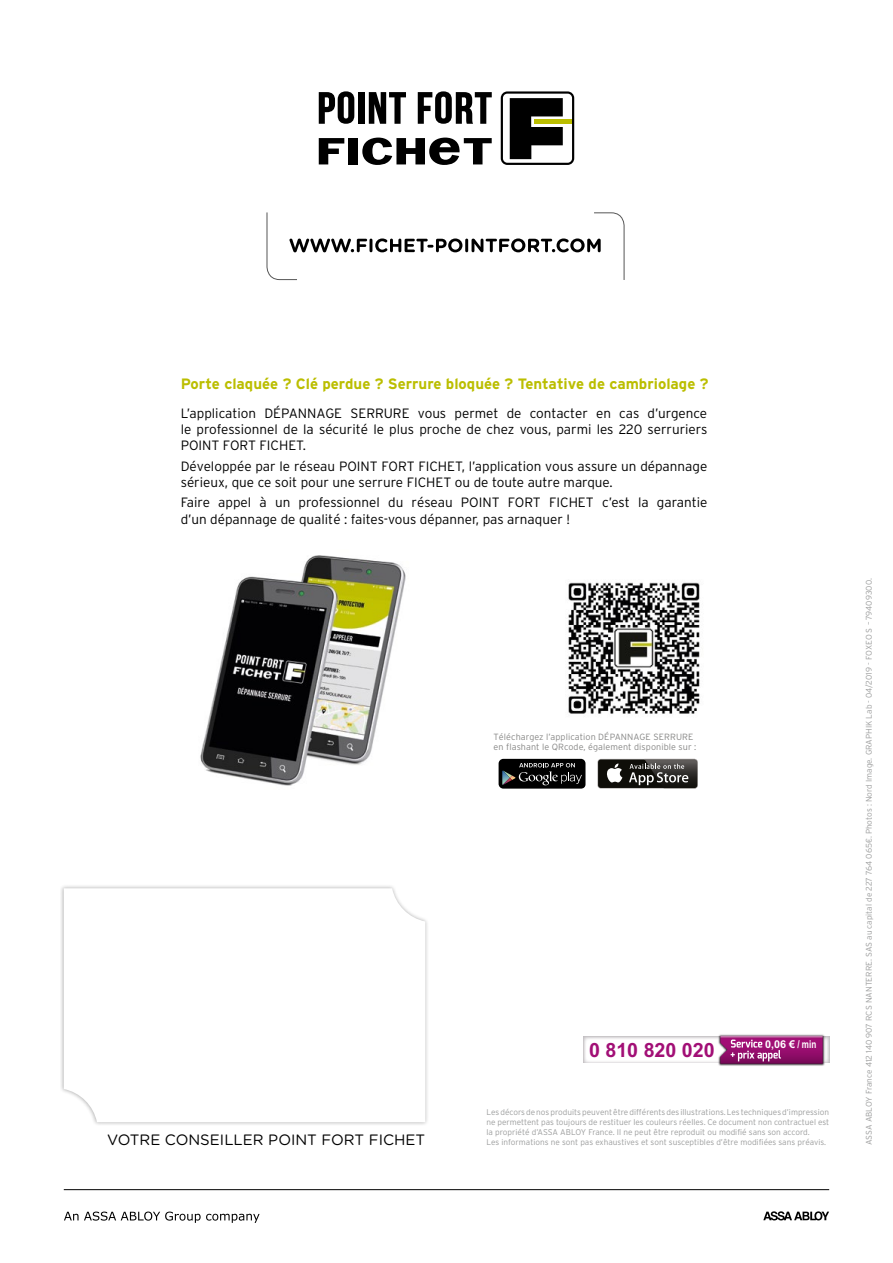
<style>
.page{position:relative;width:893px;height:1263px;background:#fff}
.page>*{position:absolute;margin:0;border:0;box-sizing:border-box;transform-origin:0 0}
.t1{font:700 19.65px "Arial";color:#a20f76}
.t2{font:700 15px "Interstate";color:#bbbe00}
.t3{font:15px "Gotham Rounded";color:#000}
.t4{font:300 13.5px/16.2px "Interstate";color:#000}
.t5{font:700 10.8px "Arial";color:#fff}
.t6{font:300 9px/10.8px "Interstate";letter-spacing:.01em;color:#878786}
.t7{font:300 8.25px/9.9px "Interstate";color:#9c9d9d;text-align:justify}
</style>
<div class="page">
<div style="left:60px;top:884px;width:370px;height:242px;background:#000;opacity:.3"></div>
<svg style="left:64px;top:888px;width:361px;height:234px"></svg>
<img style="left:584px;top:1036px;width:134px;height:27px">
<img style="left:718px;top:1034px;width:107px;height:32px">
<svg style="left:720px;top:1036px;width:109px;height:28px;background:#a13681"></svg>
<img style="left:568px;top:582px;width:132px;height:132px">
<div style="left:499px;top:759px;width:86px;height:30px;background:#000;border-radius:5px"></div>
<svg style="left:502px;top:763px;width:80px;height:22px"></svg>
<div style="left:598px;top:759px;width:99px;height:29px;background:#0f0e09;border-radius:3px"></div>
<svg style="left:607px;top:763px;width:15px;height:19px"></svg>
<img style="left:644px;top:759px;width:54px;height:29px">
<img style="left:645px;top:759px;width:52px;height:29px">
<svg style="left:629px;top:764px;width:67px;height:25px"></svg>
<img style="left:200px;top:555px;width:206px;height:231px">
<svg style="left:266px;top:212px;width:359px;height:69px"></svg>
<svg style="left:319px;top:138px;width:25px;height:26px"></svg>
<div style="left:349px;top:138px;width:9px;height:26px;background:#000"></div>
<svg style="left:362px;top:138px;width:130px;height:27px"></svg>
<svg style="left:319px;top:91px;width:35px;height:33px"></svg>
<div style="left:358px;top:92px;width:6px;height:32px;background:#000"></div>
<svg style="left:369px;top:92px;width:37px;height:32px"></svg>
<svg style="left:418px;top:91px;width:74px;height:33px"></svg>
<svg style="left:501px;top:91px;width:73px;height:74px"></svg>
<svg style="left:64px;top:1211px;width:196px;height:12px"></svg>
<hr style="left:64px;top:1189px;width:765px;height:1px;background:#000">
<svg style="left:763px;top:1211px;width:66px;height:9px"></svg>
<h2 class="t2" style="left:181px;top:376px;width:529px">Porte claquée ? Clé perdue ? Serrure bloquée ? Tentative de cambriolage ?</h2>
<h3 class="t4" style="left:181px;top:405px;width:528px;text-align:justify">L’application DÉPANNAGE SERRURE vous permet de contacter en cas d’urgence le professionnel de la sécurité le plus proche de chez vous, parmi les 220 serruriers POINT FORT FICHET.</h3>
<h3 class="t4" style="left:181px;top:458px;width:528px">Développée par le réseau POINT FORT FICHET, l’application vous assure un dépannage sérieux, que ce soit pour une serrure FICHET ou de toute autre marque.</h3>
<h3 class="t4" style="left:181px;top:494px;width:528px">Faire appel à un professionnel du réseau POINT FORT FICHET c’est la garantie d’un dépannage de qualité : faites-vous dépanner, pas arnaquer !</h3>
<p class="t6" style="left:494px;top:731px;width:204px">Téléchargez l’application DÉPANNAGE SERRURE en flashant le QRcode, également disponible sur :</p>
<h1 class="t1" style="left:589px;top:1036px;width:127px">0 810 820 020</h1>
<h3 class="t5" style="left:765px;top:1036px;width:53px">0,06 € / min</h3>
<p class="t7" style="left:486px;top:1107px;width:344px">Les décors de nos produits peuvent être différents des illustrations. Les techniques d’impression ne permettent pas toujours de restituer les couleurs réelles. Ce document non contractuel est la propriété d’ASSA ABLOY France. Il ne peut être reproduit ou modifié sans son accord.</p>
<h2 class="t3" style="left:107px;top:1129px;width:320px">VOTRE CONSEILLER POINT FORT FICHET</h2>
<p class="t7" style="left:486px;top:1137px;width:341px">Les informations ne sont pas exhaustives et sont susceptibles d’être modifiées sans préavis.</p>
<p class="t7" style="left:864px;top:1145px;width:568px;rotate:-90deg">ASSA ABLOY France 412 140 907 RCS NANTERRE. SAS au capital de 227 764 065€. Photos : Nord Image. GRAPHIK Lab - 04/2019 - FOXEO S – 79409300.</p>
</div>
